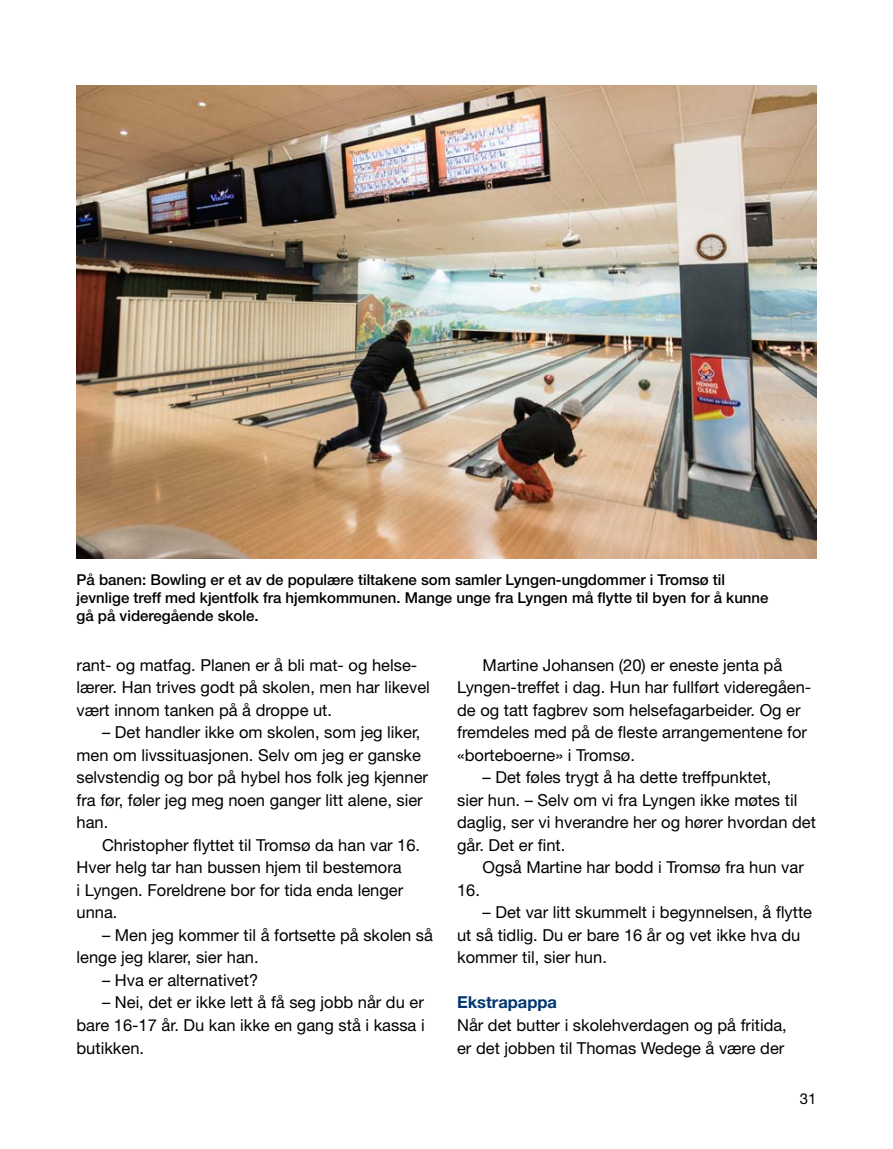
<style>
.page{position:relative;width:893px;height:1149px;background:#fff}
.page>*{position:absolute;margin:0;border:0;box-sizing:border-box;transform-origin:0 0}
.t1{font:16.5px/22.5px "Helvetica Neue LT Pro";color:#000}
.t2{font:700 16.5px "Helvetica Neue LT Pro";color:#003671}
.t3{font:500 15px/18px "Helvetica Neue LT Pro";color:#000}
.t4{font:15px "Helvetica Neue LT Pro";color:#000}
</style>
<div class="page">
<img style="left:77px;top:85px;width:739px;height:473px">
<p class="t3" style="left:77px;top:570px;width:693px">På banen: Bowling er et av de populære tiltakene som samler Lyngen-ungdommer i Tromsø til jevnlige treff med kjentfolk fra hjemkommunen. Mange unge fra Lyngen må flytte til byen for å kunne gå på videregående skole.</p>
<p class="t1" style="left:77px;top:653px;width:355px">rant- og matfag. Planen er å bli mat- og helse&shy;lærer. Han trives godt på skolen, men har likevel vært innom tanken på å droppe ut.</p>
<p class="t1" style="left:77px;top:720px;width:353px;text-indent:26px">– Det handler ikke om skolen, som jeg liker, men om livssituasjonen. Selv om jeg er ganske selvstendig og bor på hybel hos folk jeg kjenner fra før, føler jeg meg noen ganger litt alene, sier han.</p>
<p class="t1" style="left:77px;top:833px;width:345px;text-indent:26px">Christopher flyttet til Tromsø da han var 16.<br>Hver helg tar han bussen hjem til bestemora<br>i Lyngen. Foreldrene bor for tida enda lenger unna.</p>
<p class="t1" style="left:77px;top:923px;width:358px;text-indent:26px">– Men jeg kommer til å fortsette på skolen så lenge jeg klarer, sier han.</p>
<p class="t1" style="left:102px;top:968px;width:158px">– Hva er alternativet?</p>
<p class="t1" style="left:77px;top:990px;width:350px;text-align:justify;text-indent:26px">– Nei, det er ikke lett å få seg jobb når du er bare 16-17 år. Du kan ikke en gang stå i kassa i butikken.</p>
<p class="t1" style="left:457px;top:653px;width:356px;text-indent:26px">Martine Johansen (20) er eneste jenta på Lyngen-treffet i dag. Hun har fullført videregåen&shy;de og tatt fagbrev som helsefagarbeider. Og er fremdeles med på de fleste arrangementene for «borteboerne» i Tromsø.</p>
<p class="t1" style="left:457px;top:765px;width:360px;text-indent:26px">– Det føles trygt å ha dette treffpunktet,<br>sier hun. – Selv om vi fra Lyngen ikke møtes til daglig, ser vi hverandre her og hører hvordan det går. Det er fint.</p>
<p class="t1" style="left:483px;top:855px;width:323px">Også Martine har bodd i Tromsø fra hun var</p>
<p class="t1" style="left:457px;top:878px;width:24px">16.</p>
<p class="t1" style="left:457px;top:900px;width:356px;text-indent:26px">– Det var litt skummelt i begynnelsen, å flytte ut så tidlig. Du er bare 16 år og vet ikke hva du kommer til, sier hun.</p>
<p class="t2" style="left:457px;top:992px;width:101px">Ekstrapappa</p>
<p class="t1" style="left:457px;top:1013px;width:331px">Når det butter i skolehverdagen og på fritida, er det jobben til Thomas Wedege å være der</p>
<p class="t4" style="left:800px;top:1088px;width:18px">31</p>
</div>
